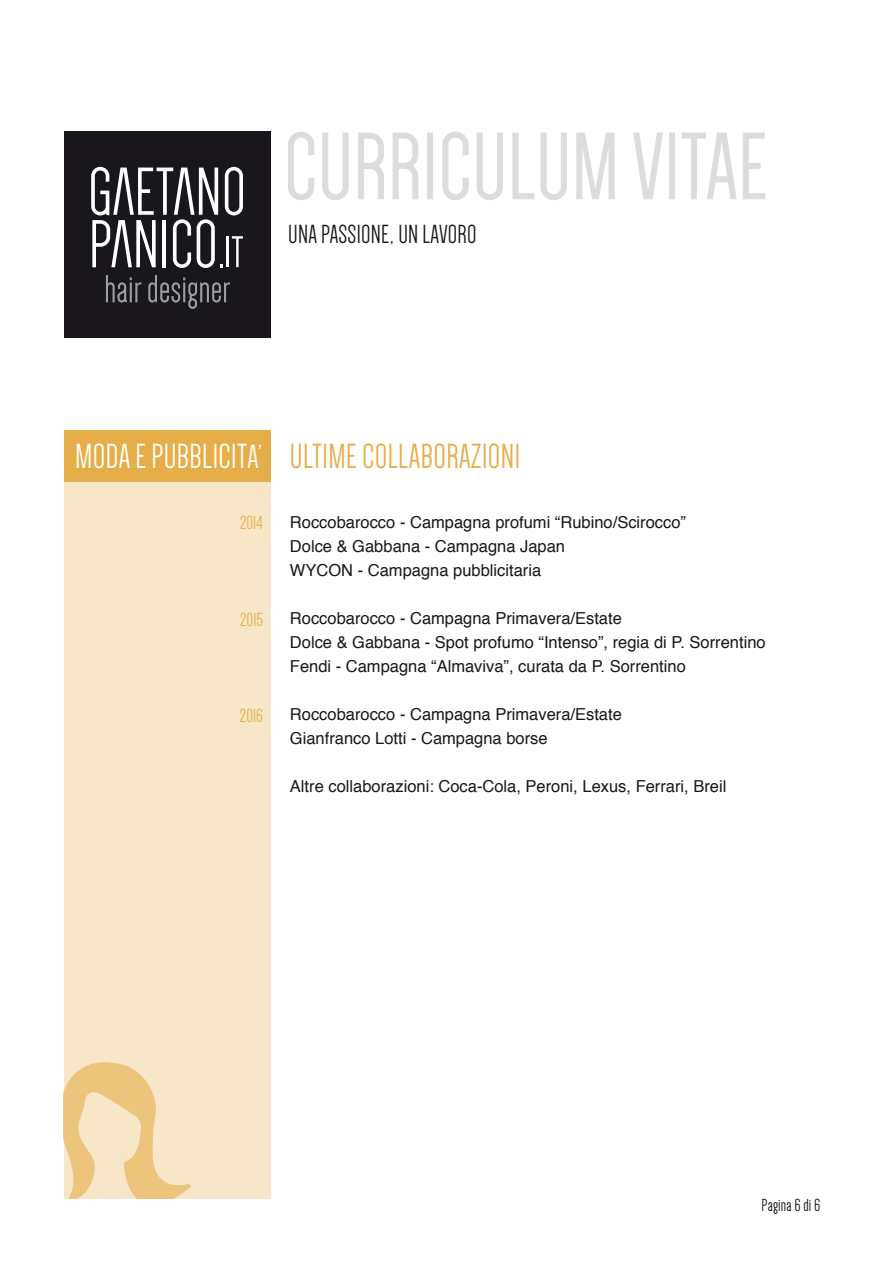
<style>
.page{position:relative;width:893px;height:1263px;background:#fff}
.page>*{position:absolute;margin:0;border:0;box-sizing:border-box;transform-origin:0 0}
.t1{font:36px "Dense";letter-spacing:.01em;color:#e6ae49}
.t2{font:27px "Dense";letter-spacing:.01em;color:#1a171c}
.t3{font:19.5px "Dense";color:#e6ae49}
.t4{font:18px "Dense";letter-spacing:.01em;color:#1a171c}
.t5{font:16.5px/24px "Helvetica";color:#1a171c}
.s1{color:#fff}
.s2{font-size:34.5px;color:#fff}
</style>
<div class="page">
<div style="left:64px;top:482px;width:206px;height:717px;background:#f7e6c8"></div>
<div style="left:64px;top:430px;width:206px;height:52px;background:#e6ae49"></div>
<svg style="left:64px;top:1062px;width:127px;height:136px"></svg>
<div style="left:64px;top:131px;width:207px;height:207px;background:#1a171c"></div>
<svg style="left:106px;top:275px;width:35px;height:27px"></svg>
<svg style="left:148px;top:275px;width:82px;height:34px"></svg>
<svg style="left:91px;top:167px;width:152px;height:101px"></svg>
<svg style="left:288px;top:132px;width:27px;height:68px"></svg>
<svg style="left:322px;top:132px;width:27px;height:68px"></svg>
<svg style="left:358px;top:132px;width:26px;height:67px"></svg>
<svg style="left:392px;top:132px;width:27px;height:67px"></svg>
<div style="left:427px;top:133px;width:6px;height:66px;background:#dcdcdd"></div>
<svg style="left:442px;top:132px;width:27px;height:68px"></svg>
<svg style="left:476px;top:132px;width:27px;height:68px"></svg>
<svg style="left:512px;top:132px;width:55px;height:68px"></svg>
<svg style="left:576px;top:132px;width:39px;height:67px"></svg>
<svg style="left:633px;top:132px;width:30px;height:67px"></svg>
<div style="left:669px;top:133px;width:6px;height:66px;background:#dcdcdd"></div>
<svg style="left:682px;top:132px;width:83px;height:67px"></svg>
<h2 class="t2" style="left:288px;top:221px;width:190px">UNA PASSIONE, UN LAVORO</h2>
<h1 class="t1" style="left:75px;top:439px;width:446px"><span class="s1">MODA E PUBBLICIT</span><span class="s2">A’</span> ULTIME COLLABORAZIONI</h1>
<p class="t3" style="left:240px;top:513px;width:24px">2014</p>
<p class="t3" style="left:240px;top:610px;width:24px">2015</p>
<p class="t3" style="left:240px;top:706px;width:24px">2016</p>
<p class="t5" style="left:290px;top:511px;width:398px">Roccobarocco - Campagna profumi “Rubino/Scirocco”<br>Dolce &amp; Gabbana - Campagna Japan<br>WYCON - Campagna pubblicitaria</p>
<p class="t5" style="left:290px;top:607px;width:477px">Roccobarocco - Campagna Primavera/Estate<br>Dolce &amp; Gabbana - Spot profumo “Intenso”, regia di P. Sorrentino<br>Fendi - Campagna “Almaviva”, curata da P. Sorrentino</p>
<p class="t5" style="left:290px;top:703px;width:333px">Roccobarocco - Campagna Primavera/Estate<br>Gianfranco Lotti - Campagna borse</p>
<p class="t5" style="left:290px;top:775px;width:438px">Altre collaborazioni: Coca-Cola, Peroni, Lexus, Ferrari, Breil</p>
<p class="t4" style="left:762px;top:1196px;width:60px">Pagina 6 di 6</p>
</div>
